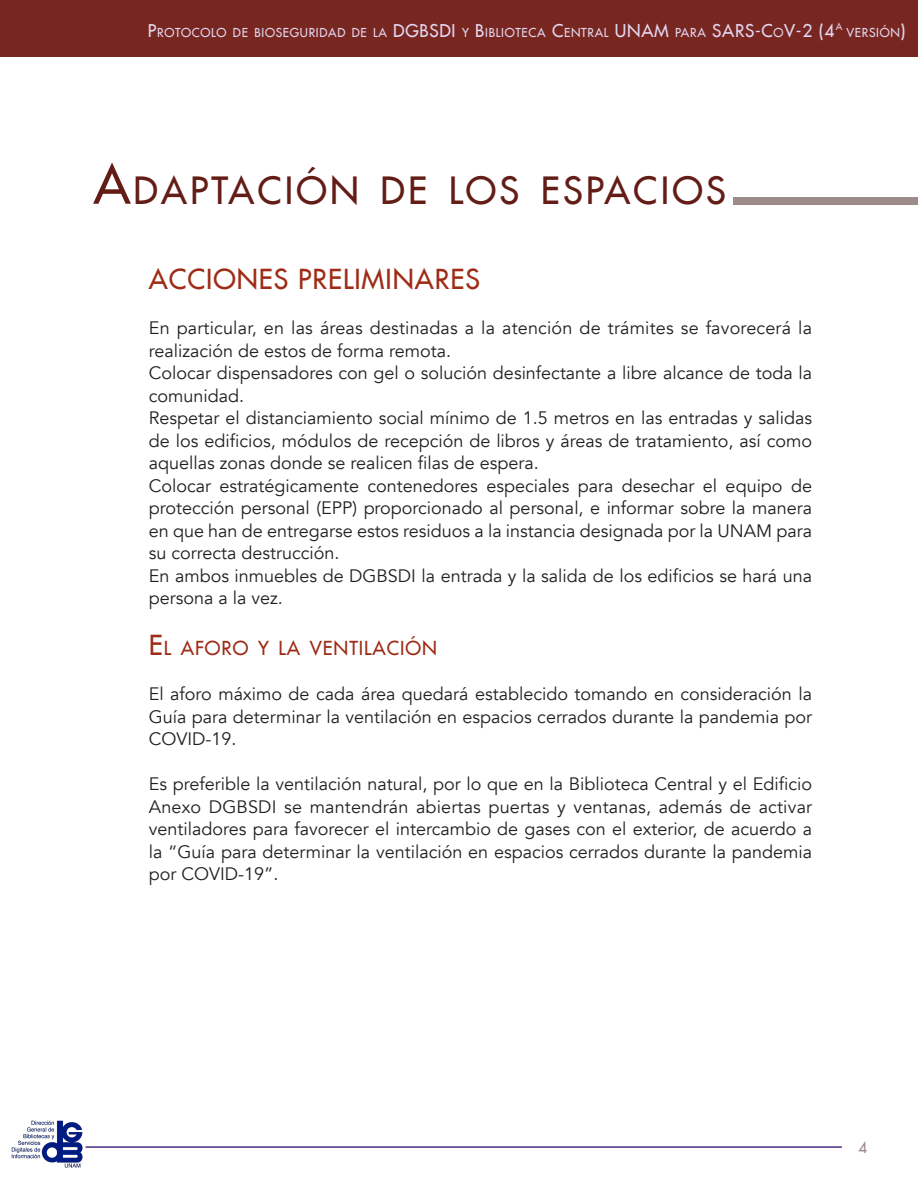
<style>
.page{position:relative;width:918px;height:1188px;background:#fff}
.page>*{position:absolute;margin:0;border:0;box-sizing:border-box;transform-origin:0 0}
.Titulo_Capitulo{font:36.75px "Futura LT";letter-spacing:.085em;color:#631d16}
.Subtitulo_contenido{font:27px "Futura LT";color:#9e2c17}
.Subtitulo_contenido-2{font:18.9px "Futura LT";letter-spacing:.05em;color:#9e2c17}
.Cuerpo_de_texto{font:18px/22.5px "Avenir";color:#231f20;text-align:justify}
.t1{font:17.25px "Futura LT";color:#e3d7f2}
.t2{font:15px "Futura LT";color:#9c8b88}
.t3{font:12.15px "Futura LT";letter-spacing:.055em;color:#e3d7f2}
.t4{font:9.45px "Futura LT";color:#e3d7f2}
.s1{font-size:17.25px}
.s2{font-size:12.15px}
.s3{font-size:52.5px}
.s4{font-size:27px}
</style>
<div class="page">
<hr style="left:86px;top:1146px;width:756px;height:2px;background:#492d80">
<img style="left:11px;top:1120px;width:72px;height:48px">
<div style="left:0;top:0;width:918px;height:56px;background:#782720"></div>
<div style="left:733px;top:197px;width:185px;height:7px;background:#9c8b88"></div>
<p class="t4" style="left:836px;top:21px;width:8px">A</p>
<p class="t3" style="left:148px;top:25px;width:257px"><span class="s1">P</span>ROTOCOLO DE BIOSEGURIDAD DE LA <span class="s1">DGBSDI</span></p>
<p class="t3" style="left:462px;top:25px;width:167px">Y <span class="s1">B</span>IBLIOTECA <span class="s1">C</span>ENTRAL <span class="s1">UNA</span></p>
<p class="t1" style="left:654px;top:20px;width:70px">M <span class="s2">PARA</span> SARS</p>
<p class="t1" style="left:755px;top:20px;width:152px">-C<span class="s2">O</span>V-2 (4 <span class="s2">VERSIÓN</span>)</p>
<p class="Titulo_Capitulo" style="left:94px;top:166px;width:634px"><span class="s3">A</span>DAPTACIÓN DE LOS ESPACIOS</p>
<p class="Subtitulo_contenido" style="left:149px;top:261px;width:19px">ACCIONES</p>
<p class="Subtitulo_contenido" style="left:298px;top:261px;width:31px">PRELIMINARES</p>
<p class="Cuerpo_de_texto" style="left:149px;top:317px;width:665px">En particular, en las áreas destinadas a la atención de trámites se favorecerá la realización de estos de forma remota.</p>
<p class="Cuerpo_de_texto" style="left:149px;top:362px;width:665px">Colocar dispensadores con gel o solución desinfectante a libre alcance de toda la comunidad.</p>
<p class="Cuerpo_de_texto" style="left:149px;top:407px;width:665px">Respetar el distanciamiento social mínimo de 1.5 metros en las entradas y salidas de los edificios, módulos de recepción de libros y áreas de tratamiento, así como aquellas zonas donde se realicen filas de espera.</p>
<p class="Cuerpo_de_texto" style="left:149px;top:474px;width:665px">Colocar estratégicamente contenedores especiales para desechar el equipo de protección personal (EPP) proporcionado al personal, e informar sobre la manera en que han de entregarse estos residuos a la instancia designada por la UNAM para su correcta destrucción.</p>
<p class="Cuerpo_de_texto" style="left:149px;top:564px;width:665px">En ambos inmuebles de DGBSDI la entrada y la salida de los edificios se hará una persona a la vez.</p>
<p class="Subtitulo_contenido-2" style="left:149px;top:636px;width:290px"><span class="s4">E</span> L AFORO Y LA VENTILACIÓN</p>
<p class="Cuerpo_de_texto" style="left:149px;top:683px;width:665px">El aforo máximo de cada área quedará establecido tomando en consideración la Guía para determinar la ventilación en espacios cerrados durante la pandemia por COVID-19.</p>
<p class="Cuerpo_de_texto" style="left:149px;top:773px;width:665px">Es preferible la ventilación natural, por lo que en la Biblioteca Central y el Edificio Anexo DGBSDI se mantendrán abiertas puertas y ventanas, además de activar ventiladores para favorecer el intercambio de gases con el exterior, de acuerdo a la “Guía para determinar la ventilación en espacios cerrados durante la pandemia por COVID-19”.</p>
<p class="t2" style="left:858px;top:1138px;width:10px">4</p>
</div>
